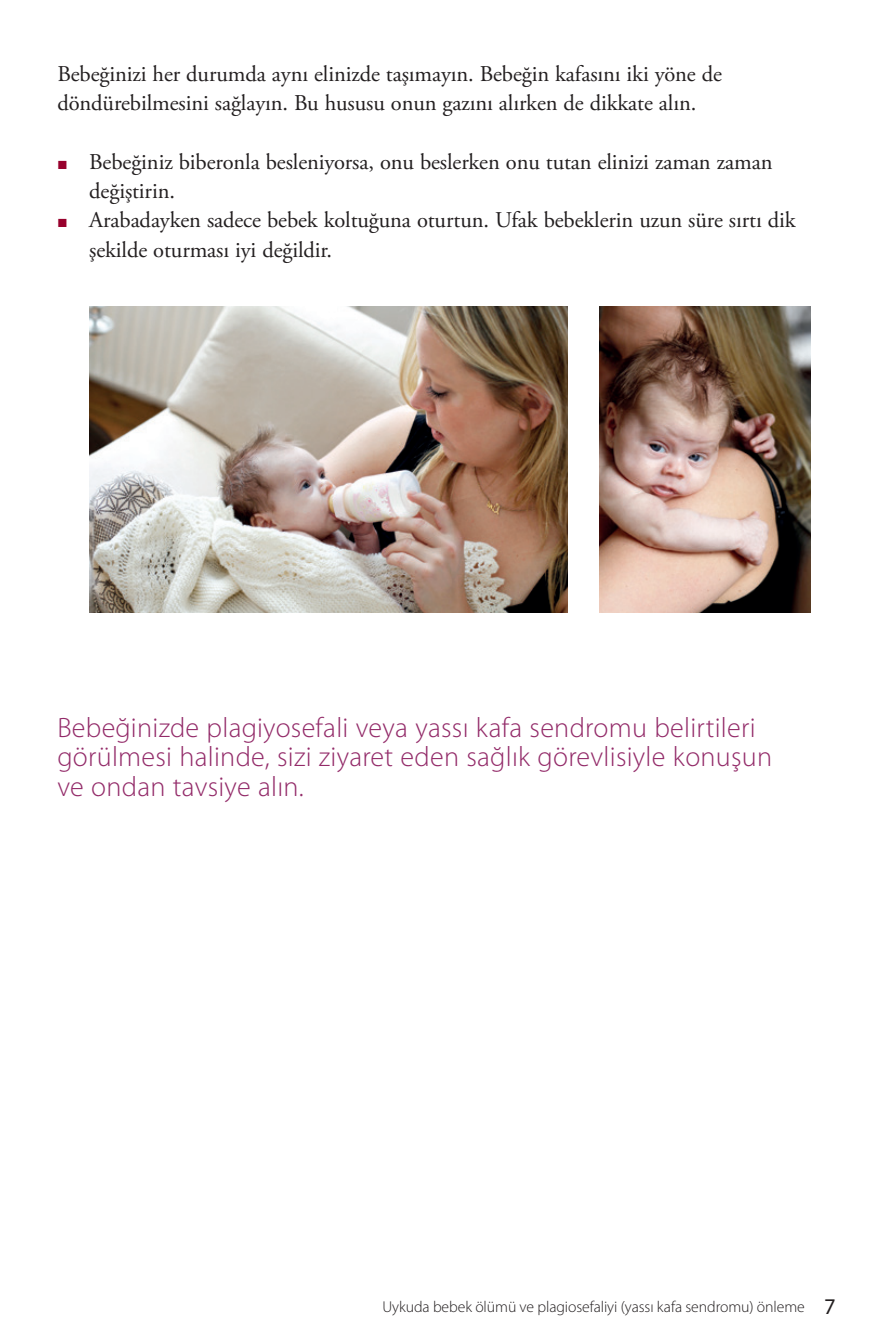
<style>
.page{position:relative;width:893px;height:1340px;background:#fff}
.page>*{position:absolute;margin:0;border:0;box-sizing:border-box;transform-origin:0 0}
.t1{font:300 28.12px/29.2px "Myriad Pro";letter-spacing:.01em;color:#932b69}
.t2{font:22.5px/29.2px "Adobe Garamond Pro";letter-spacing:-.005em;color:#231f20}
.t3{font:300 15.75px "Myriad Pro";letter-spacing:-.005em;color:#231f20}
.s1{font-weight:400;font-size:22.5px}
</style>
<div class="page">
<img style="left:89px;top:306px;width:479px;height:306px">
<img style="left:600px;top:306px;width:210px;height:306px">
<p class="t2" style="left:57px;top:60px;width:666px">Bebeğinizi her durumda aynı elinizde taşımayın. Bebeğin kafasını iki yöne de döndürebilmesini sağlayın. Bu hususu onun gazını alırken de dikkate alın.</p>
<p class="t2" style="left:89px;top:148px;width:708px">Bebeğiniz biberonla besleniyorsa, onu beslerken onu tutan elinizi zaman zaman değiştirin.<br>Arabadayken sadece bebek koltuğuna oturtun. Ufak bebeklerin uzun süre sırtı dik şekilde oturması iyi değildir.</p>
<p class="t1" style="left:57px;top:712px;width:716px">Bebeğinizde plagiyosefali veya yassı kafa sendromu belirtileri görülmesi halinde, sizi ziyaret eden sağlık görevlisiyle konuşun ve ondan tavsiye alın.</p>
<p class="t3" style="left:382px;top:1297px;width:455px">Uykuda bebek ölümü ve plagiosefaliyi (yassı kafa sendromu) önleme <span class="s1">7</span></p>
</div>
